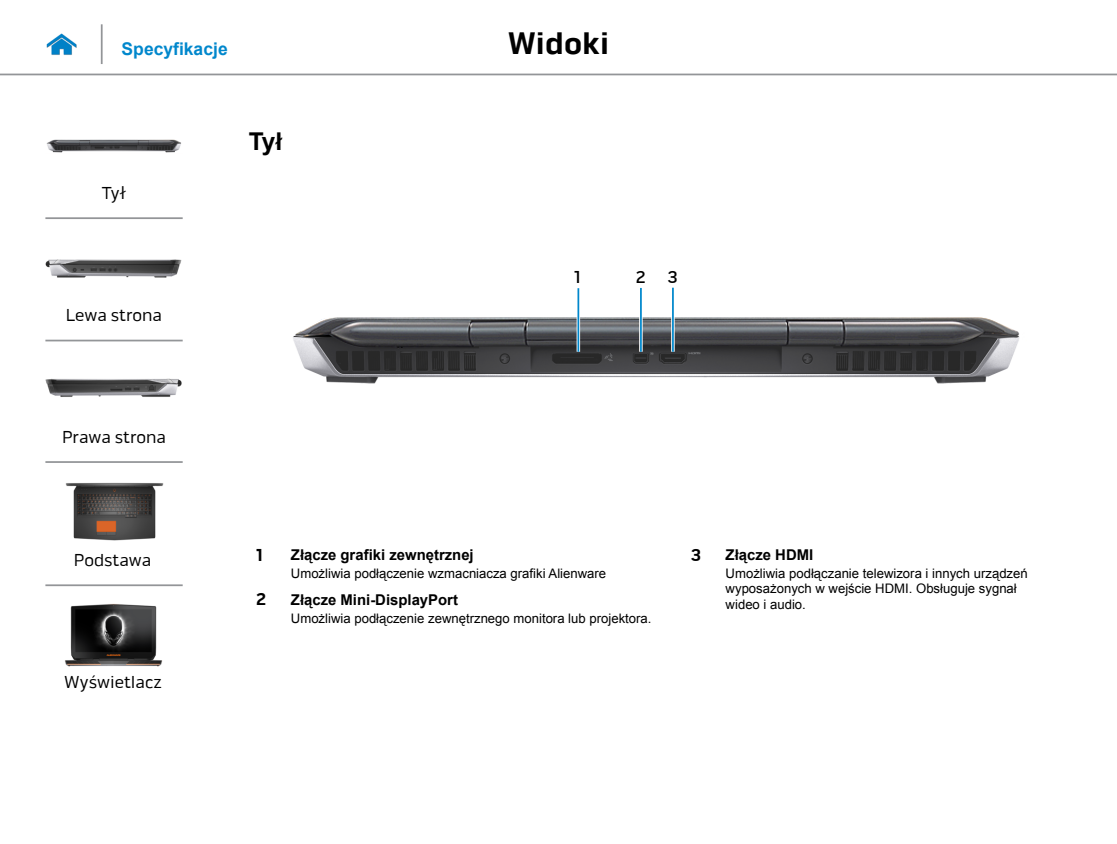
<style>
.page{position:relative;width:1117px;height:844px;background:#fff}
.page>*{position:absolute;margin:0;border:0;box-sizing:border-box;transform-origin:0 0}
.t1{font:700 31.5px "Pill Alt 600 mg";letter-spacing:.01em;color:#000}
.Head2{font:700 24.5px "Arial";color:#000}
.t2{font:17.5px "Pill Alt 600 mg";color:#000}
.Hyperlink{font:700 17.5px "Arial";color:#0087cc}
.Callout_Head{font:700 17.5px "Pill Alt 600 mg";color:#000}
.Callout-L{font:500 17.5px "Pill Alt 600 mg";color:#000}
.Callout_Head-2{font:700 14.88px "Arial";color:#000}
.Callout_Head-3{font:13.12px/15.8px "Arial";color:#000}
</style>
<div class="page">
<hr style="left:0;top:74px;width:1116px;height:1px;background:#939598">
<img style="left:46px;top:33px;width:31px;height:22px">
<img style="left:293px;top:317px;width:727px;height:67px">
<svg style="left:576px;top:288px;width:4px;height:63px"></svg>
<hr style="left:577px;top:288px;width:2px;height:63px;background:#0087cc">
<hr style="left:639px;top:288px;width:3px;height:63px;background:#fff">
<hr style="left:640px;top:288px;width:1px;height:63px;background:#0087cc">
<hr style="left:671px;top:287px;width:3px;height:64px;background:#fff">
<hr style="left:672px;top:287px;width:1px;height:64px;background:#0087cc">
<hr style="left:101px;top:24px;width:2px;height:40px;background:#939598">
<img style="left:46px;top:139px;width:135px;height:14px">
<img style="left:45px;top:259px;width:137px;height:19px">
<img style="left:45px;top:378px;width:137px;height:19px">
<img style="left:65px;top:482px;width:98px;height:58px">
<img style="left:65px;top:603px;width:98px;height:63px">
<hr style="left:45px;top:217px;width:138px;height:2px;background:#939598">
<hr style="left:45px;top:339px;width:138px;height:2px;background:#939598">
<hr style="left:45px;top:461px;width:138px;height:2px;background:#939598">
<hr style="left:45px;top:584px;width:138px;height:2px;background:#939598">
<p class="Hyperlink" style="left:122px;top:37px;width:108px">Specyfikacje</p>
<h1 class="t1" style="left:507px;top:25px;width:103px">Widoki</h1>
<h3 class="t2" style="left:102px;top:182px;width:26px">Tył</h3>
<h3 class="t2" style="left:66px;top:305px;width:98px">Lewa strona</h3>
<p class="Head2" style="left:249px;top:125px;width:35px">Tył</p>
<p class="Callout-L" style="left:574px;top:266px;width:8px">1</p>
<p class="Callout-L" style="left:635px;top:266px;width:11px">2</p>
<p class="Callout-L" style="left:667px;top:266px;width:12px">3</p>
<h3 class="t2" style="left:62px;top:427px;width:105px">Prawa strona</h3>
<h3 class="t2" style="left:74px;top:549px;width:79px">Podstawa</h3>
<h3 class="t2" style="left:64px;top:672px;width:99px">Wyświetlacz</h3>
<p class="Callout_Head" style="left:256px;top:544px;width:8px">1</p>
<p class="Callout_Head-2" style="left:291px;top:545px;width:184px">Złącze grafiki zewnętrznej</p>
<p class="Callout_Head-3" style="left:291px;top:565px;width:317px">Umożliwia podłączenie wzmacniacza grafiki Alienware</p>
<p class="Callout_Head" style="left:256px;top:589px;width:11px">2</p>
<p class="Callout_Head-2" style="left:291px;top:590px;width:168px">Złącze Mini-DisplayPort</p>
<p class="Callout_Head-3" style="left:291px;top:610px;width:362px">Umożliwia podłączenie zewnętrznego monitora lub projektora.</p>
<p class="Callout_Head" style="left:690px;top:544px;width:12px">3</p>
<p class="Callout_Head-2" style="left:725px;top:545px;width:89px">Złącze HDMI</p>
<p class="Callout_Head-3" style="left:725px;top:565px;width:303px">Umożliwia podłączanie telewizora i innych urządzeń wyposażonych w wejście HDMI. Obsługuje sygnał wideo i audio.</p>
</div>
